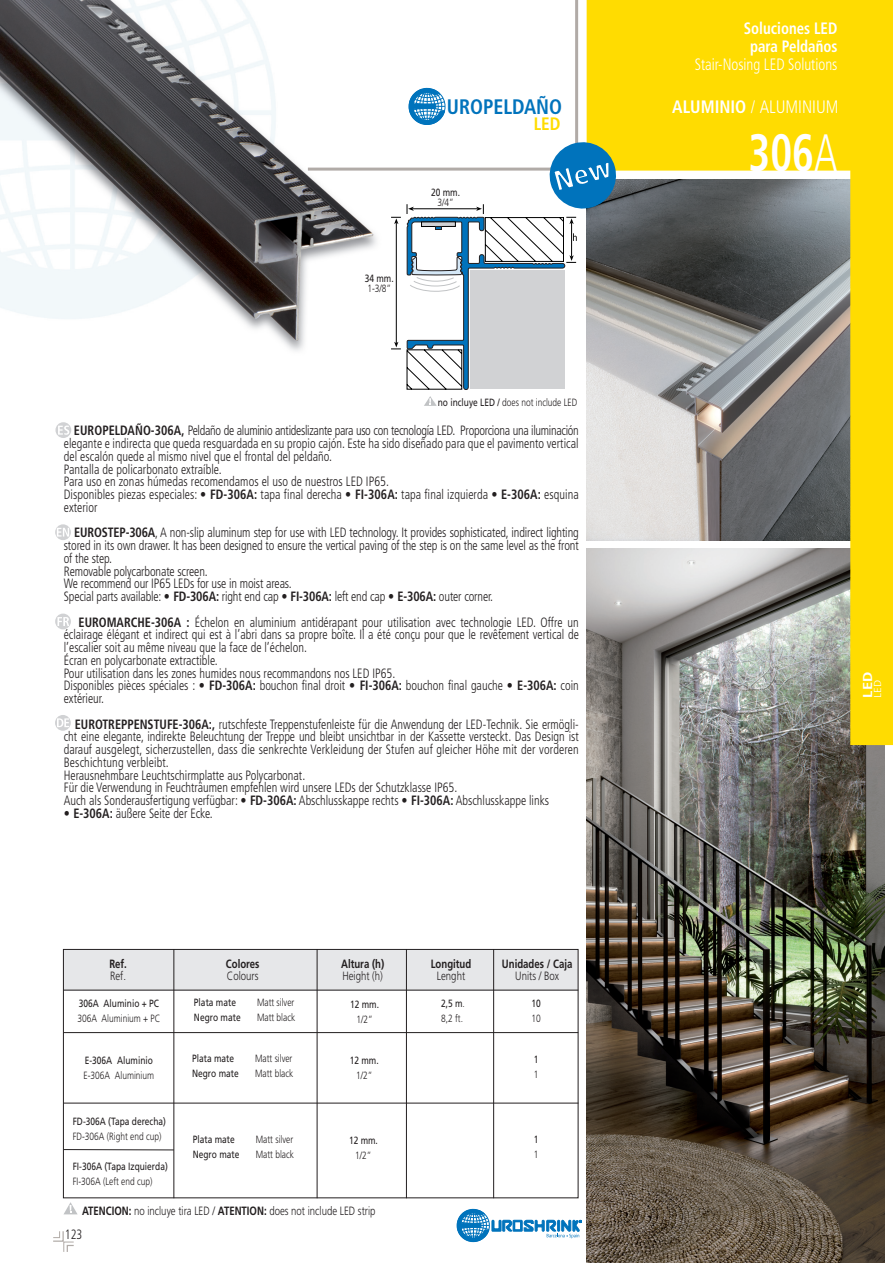
<style>
.page{position:relative;width:893px;height:1263px;background:#fff}
.page>*{position:absolute;margin:0;border:0;box-sizing:border-box;transform-origin:0 0}
.t1{font:700 condensed 52.5px "Frutiger";color:#fff;scale:.8 1}
.t2{font:700 condensed 21px "Frutiger";color:#0073bc;scale:.95 1}
.t3{font:300 condensed 18px "Frutiger";color:#fff;scale:.95 1}
.t4{font:700 condensed 18px "Frutiger";color:#ffdc01;scale:.95 1}
.t5{font:700 condensed 16.5px/18px "Frutiger";color:#fff;text-align:center;scale:.9 1}
.t6{font:300 condensed 16.5px "Frutiger";color:#fff;scale:.9 1}
.t7{font:300 condensed 13.5px/12.8px "Frutiger";color:#231f20;scale:.9 1}
.t8{font:700 condensed 12.9px "Frutiger";color:#fff;scale:1.27 1}
.t9{font:300 12px "Frutiger";color:#231f20;scale:.8 1}
.t10{font:700 12px "Frutiger";color:#231f20;scale:.8 1}
.t11{font:300 10.5px/15px "Frutiger";color:#231f20;scale:.8 1}
.t12{font:10.5px "Frutiger";color:#231f20;scale:.8 1}
.t13{font:300 condensed 10.2px "Frutiger";color:#fff;scale:1.27 1}
.s1{font-weight:400}
.s2{font-weight:700}
.s3{font-weight:300}
</style>
<div class="page">
<img style="left:587px;top:745px;width:297px;height:518px">
<img style="left:0;top:0;width:377px;height:351px">
<svg style="left:587px;top:0;width:306px;height:745px;background:#b6aa61"></svg>
<svg style="left:305px;top:0;width:274px;height:172px"></svg>
<svg style="left:456px;top:1209px;width:125px;height:33px"></svg>
<svg style="left:53px;top:1231px;width:21px;height:21px"></svg>
<div style="left:55px;top:422px;width:16px;height:16px;background:#d1d2d4;border-radius:50%"></div>
<svg style="left:58px;top:425px;width:11px;height:10px"></svg>
<div style="left:55px;top:524px;width:16px;height:16px;background:#d1d2d4;border-radius:50%"></div>
<svg style="left:57px;top:528px;width:12px;height:9px"></svg>
<div style="left:55px;top:614px;width:16px;height:15px;background:#d1d2d4;border-radius:50%"></div>
<svg style="left:57px;top:617px;width:12px;height:9px"></svg>
<div style="left:55px;top:715px;width:16px;height:16px;background:#d1d2d4;border-radius:50%"></div>
<svg style="left:57px;top:718px;width:12px;height:9px"></svg>
<div style="left:63px;top:950px;width:515px;height:40px;background:#e6e7e9"></div>
<div style="left:63px;top:949px;width:515px;height:249px;border:1px solid #231f20"></div>
<hr style="left:63px;top:990px;width:515px;height:1px;background:#231f20">
<hr style="left:63px;top:1032px;width:515px;height:1px;background:#231f20">
<hr style="left:64px;top:1103px;width:514px;height:1px;background:#231f20">
<hr style="left:173px;top:949px;width:1px;height:249px;background:#231f20">
<hr style="left:317px;top:949px;width:1px;height:249px;background:#231f20">
<hr style="left:406px;top:949px;width:1px;height:249px;background:#231f20">
<hr style="left:493px;top:949px;width:1px;height:249px;background:#231f20">
<svg style="left:64px;top:1202px;width:13px;height:12px"></svg>
<svg style="left:424px;top:396px;width:13px;height:10px"></svg>
<svg style="left:391px;top:139px;width:229px;height:251px"></svg>
<svg style="left:407px;top:88px;width:41px;height:37px"></svg>
<hr style="left:64px;top:1149px;width:110px;height:1px;background:#231f20">
<h2 class="t2" style="left:447px;top:94px;width:123px">UROPELDAÑO</h2>
<h3 class="t4" style="left:534px;top:114px;width:30px">LED</h3>
<p class="t12" style="left:365px;top:272px;width:38px">34 mm.</p>
<p class="t11" style="left:367px;top:281px;width:31px">1-3/8”</p>
<p class="t12" style="left:431px;top:186px;width:38px">20 mm.</p>
<p class="t11" style="left:437px;top:195px;width:22px">3/4”</p>
<p class="t11" style="left:438px;top:395px;width:176px"><span class="s1">no incluye LED /</span> does not include LED</p>
<p class="t7" style="left:64px;top:424px;width:574px;text-indent:10px"><span class="s2">EUROPELDAÑO-306A,</span> Peldaño de aluminio antideslizante para uso con tecnología LED. Proporciona una iluminación elegante e indirecta que queda resguardada en su propio cajón. Este ha sido diseñado para que el pavimento vertical del escalón quede al mismo nivel que el frontal del peldaño.<br>Pantalla de policarbonato extraíble.<br>Para uso en zonas húmedas recomendamos el uso de nuestros LED IP65.<br>Disponibles piezas especiales: • <span class="s2">FD-306A:</span> tapa final derecha • <span class="s2">FI-306A:</span> tapa final izquierda • <span class="s2">E-306A:</span> esquina exterior</p>
<p class="t7" style="left:64px;top:526px;width:574px;text-indent:10px"><span class="s2">EUROSTEP-306A</span>, A non-slip aluminum step for use with LED technology. It provides sophisticated, indirect lighting stored in its own drawer. It has been designed to ensure the vertical paving of the step is on the same level as the front of the step.<br>Removable polycarbonate screen.<br>We recommend our IP65 LEDs for use in moist areas.<br>Special parts available: • <span class="s2">FD-306A:</span> right end cap • <span class="s2">FI-306A:</span> left end cap • <span class="s2">E-306A:</span> outer corner.</p>
<p class="t7" style="left:64px;top:616px;width:574px;text-indent:15px"><span class="s2">EUROMARCHE-306A :</span> Échelon en aluminium antidérapant pour utilisation avec technologie LED. Offre un éclairage élégant et indirect qui est à l’abri dans sa propre boîte. Il a été conçu pour que le revêtement vertical de l’escalier soit au même niveau que la face de l’échelon.<br>Écran en polycarbonate extractible.<br>Pour utilisation dans les zones humides nous recommandons nos LED IP65.<br>Disponibles pièces spéciales : • <span class="s2">FD-306A:</span> bouchon final droit • <span class="s2">FI-306A:</span> bouchon final gauche • <span class="s2">E-306A:</span> coin extérieur.</p>
<p class="t7" style="left:64px;top:718px;width:574px;text-indent:11px"><span class="s2">EUROTREPPENSTUFE-306A:,</span> rutschfeste Treppenstufenleiste für die Anwendung der LED-Technik. Sie ermögli&shy;cht eine elegante, indirekte Beleuchtung der Treppe und bleibt unsichtbar in der Kassette versteckt. Das Design ist darauf ausgelegt, sicherzustellen, dass die senkrechte Verkleidung der Stufen auf gleicher Höhe mit der vorderen Beschichtung verbleibt.<br>Herausnehmbare Leuchtschirmplatte aus Polycarbonat.<br>Für die Verwendung in Feuchträumen empfehlen wird unsere LEDs der Schutzklasse IP65.<br>Auch als Sonderausfertigung verfügbar: • <span class="s2">FD-306A:</span> Abschlusskappe rechts • <span class="s2">FI-306A:</span> Abschlusskappe links</p>
<p class="t7" style="left:64px;top:807px;width:167px">• <span class="s2">E-306A:</span> äußere Seite der Ecke.</p>
<p class="t10" style="left:109px;top:957px;width:24px">Ref.</p>
<p class="t9" style="left:110px;top:969px;width:22px">Ref.</p>
<p class="t10" style="left:226px;top:957px;width:43px">Colores</p>
<p class="t9" style="left:227px;top:969px;width:41px">Colours</p>
<p class="t10" style="left:341px;top:957px;width:55px">Altura (h)</p>
<p class="t9" style="left:342px;top:969px;width:52px">Height (h)</p>
<p class="t10" style="left:431px;top:957px;width:52px">Longitud</p>
<p class="t9" style="left:437px;top:969px;width:37px">Lenght</p>
<p class="t10" style="left:502px;top:957px;width:90px">Unidades / Caja</p>
<p class="t9" style="left:515px;top:969px;width:56px">Units / Box</p>
<p class="t12" style="left:79px;top:997px;width:102px">306A Aluminio + PC</p>
<p class="t11" style="left:77px;top:1011px;width:105px">306A Aluminium + PC</p>
<p class="t12" style="left:194px;top:996px;width:54px">Plata mate</p>
<p class="t11" style="left:257px;top:995px;width:48px">Matt silver</p>
<p class="t12" style="left:194px;top:1011px;width:60px">Negro mate</p>
<p class="t11" style="left:257px;top:1010px;width:49px">Matt black</p>
<p class="t12" style="left:350px;top:998px;width:38px">12 mm.</p>
<p class="t11" style="left:356px;top:1011px;width:22px">1/2”</p>
<p class="t11" style="left:441px;top:995px;width:31px"><span class="s1">2,5 m</span>.<br>8,2 ft.</p>
<p class="t12" style="left:532px;top:997px;width:13px">10</p>
<p class="t11" style="left:532px;top:1010px;width:13px">10</p>
<p class="t12" style="left:85px;top:1054px;width:87px">E-306A Aluminio</p>
<p class="t11" style="left:84px;top:1067px;width:90px">E-306A Aluminium</p>
<p class="t12" style="left:192px;top:1052px;width:54px">Plata mate</p>
<p class="t11" style="left:255px;top:1051px;width:48px">Matt silver</p>
<p class="t12" style="left:192px;top:1067px;width:60px">Negro mate</p>
<p class="t11" style="left:255px;top:1066px;width:49px">Matt black</p>
<p class="t12" style="left:350px;top:1054px;width:38px">12 mm.</p>
<p class="t11" style="left:356px;top:1067px;width:22px">1/2”</p>
<p class="t12" style="left:534px;top:1053px;width:7px">1</p>
<p class="t11" style="left:534px;top:1066px;width:7px">1</p>
<p class="t12" style="left:73px;top:1115px;width:118px">FD-306A (Tapa derecha)</p>
<p class="t11" style="left:73px;top:1129px;width:112px">FD-306A (Right end cup)</p>
<p class="t12" style="left:73px;top:1160px;width:120px">FI-306A (Tapa Izquierda)</p>
<p class="t11" style="left:73px;top:1174px;width:101px">FI-306A (Left end cup)</p>
<p class="t12" style="left:193px;top:1133px;width:54px">Plata mate</p>
<p class="t11" style="left:256px;top:1132px;width:48px">Matt silver</p>
<p class="t12" style="left:193px;top:1148px;width:60px">Negro mate</p>
<p class="t11" style="left:256px;top:1147px;width:49px">Matt black</p>
<p class="t12" style="left:349px;top:1134px;width:38px">12 mm.</p>
<p class="t11" style="left:355px;top:1148px;width:22px">1/2”</p>
<p class="t12" style="left:534px;top:1133px;width:7px">1</p>
<p class="t11" style="left:534px;top:1147px;width:7px">1</p>
<p class="t9" style="left:82px;top:1204px;width:368px"><span class="s2">ATENCION:</span> no incluye tira LED / <span class="s2">ATENTION:</span> does not include LED strip</p>
<p class="t7" style="left:65px;top:1228px;width:21px">123</p>
<p class="t5" style="left:744px;top:19px;width:105px">Soluciones LED para Peldaños</p>
<p class="t6" style="left:695px;top:55px;width:160px">Stair-Nosing LED Solutions</p>
<h3 class="t3" style="left:672px;top:97px;width:176px"><span class="s2">ALUMINIO</span> / ALUMINIUM</h3>
<h1 class="t1" style="left:748px;top:122px;width:113px">306<span class="s3">A</span></h1>
<p class="t8" style="left:860px;top:698px;width:22px;rotate:-90deg">LED</p>
<p class="t13" style="left:872px;top:698px;width:16px;rotate:-90deg">LED</p>
</div>
